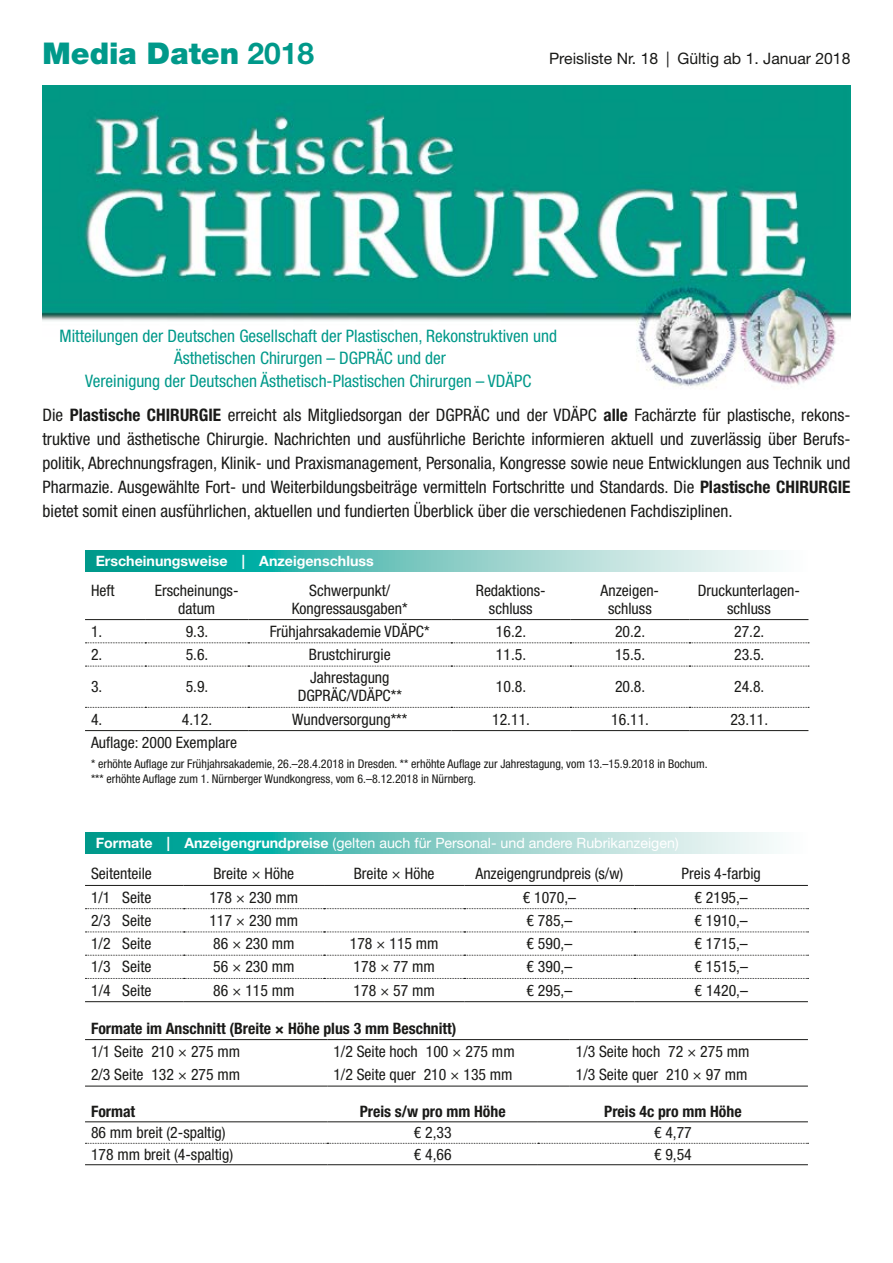
<style>
.page{position:relative;width:893px;height:1263px;background:#fff}
.page>*{position:absolute;margin:0;border:0;box-sizing:border-box;transform-origin:0 0}
.t1{font:900 30px "Helvetica Neue LT Std";color:#00998a}
.t2{font:condensed 17.25px/24px "Helvetica Neue LT Std";color:#1a1a18;text-align:justify}
.t3{font:condensed 17.25px/22.5px "Helvetica Neue LT Std";color:#00998a;text-align:center}
.t4{font:condensed 15.75px/18px "Helvetica Neue LT Std";color:#1a1a18;text-align:center}
.t5{font:700 condensed 15.75px "Helvetica Neue LT Std";color:#1a1a18}
.t6{font:15.75px "Helvetica Neue LT Std";color:#1a1a18}
.t7{font:14.25px "Helvetica Neue LT Std";color:#fff}
.t8{font:700 14.25px "Helvetica Neue LT Std";color:#fff}
.t9{font:condensed 12px/15px "Helvetica Neue LT Std";color:#1a1a18}
.s1{font-weight:700}
</style>
<div class="page">
<img style="left:43px;top:85px;width:807px;height:302px">
<svg style="left:85px;top:550px;width:692px;height:21px;background:#72c8c1"></svg>
<svg style="left:85px;top:832px;width:692px;height:22px;background:#72c8c1"></svg>
<hr style="left:85px;top:619px;width:60px;height:1px;background:#1a1a18">
<hr style="left:145px;top:619px;width:103px;height:1px;background:#1a1a18">
<hr style="left:248px;top:619px;width:203px;height:1px;background:#1a1a18">
<hr style="left:451px;top:619px;width:119px;height:1px;background:#1a1a18">
<hr style="left:570px;top:619px;width:119px;height:1px;background:#1a1a18">
<hr style="left:689px;top:619px;width:119px;height:1px;background:#1a1a18">
<hr style="left:85px;top:730px;width:60px;height:1px;background:#1a1a18">
<hr style="left:145px;top:730px;width:103px;height:1px;background:#1a1a18">
<hr style="left:248px;top:730px;width:203px;height:1px;background:#1a1a18">
<hr style="left:451px;top:730px;width:119px;height:1px;background:#1a1a18">
<hr style="left:570px;top:730px;width:119px;height:1px;background:#1a1a18">
<hr style="left:689px;top:730px;width:119px;height:1px;background:#1a1a18">
<svg style="left:85px;top:642px;width:724px;height:1px"></svg>
<svg style="left:85px;top:666px;width:724px;height:1px"></svg>
<svg style="left:85px;top:707px;width:724px;height:1px"></svg>
<hr style="left:85px;top:885px;width:99px;height:1px;background:#1a1a18">
<hr style="left:184px;top:885px;width:140px;height:1px;background:#1a1a18">
<hr style="left:324px;top:885px;width:140px;height:1px;background:#1a1a18">
<hr style="left:464px;top:885px;width:170px;height:1px;background:#1a1a18">
<hr style="left:634px;top:885px;width:174px;height:1px;background:#1a1a18">
<hr style="left:85px;top:1001px;width:99px;height:1px;background:#1a1a18">
<hr style="left:184px;top:1001px;width:140px;height:1px;background:#1a1a18">
<hr style="left:324px;top:1001px;width:140px;height:1px;background:#1a1a18">
<hr style="left:464px;top:1001px;width:170px;height:1px;background:#1a1a18">
<hr style="left:634px;top:1001px;width:174px;height:1px;background:#1a1a18">
<svg style="left:85px;top:908px;width:723px;height:1px"></svg>
<svg style="left:85px;top:931px;width:723px;height:1px"></svg>
<svg style="left:85px;top:955px;width:723px;height:1px"></svg>
<svg style="left:85px;top:978px;width:723px;height:1px"></svg>
<hr style="left:85px;top:1039px;width:242px;height:1px;background:#1a1a18">
<hr style="left:327px;top:1039px;width:243px;height:1px;background:#1a1a18">
<hr style="left:570px;top:1039px;width:238px;height:1px;background:#1a1a18">
<hr style="left:85px;top:1086px;width:242px;height:1px;background:#1a1a18">
<hr style="left:327px;top:1086px;width:243px;height:1px;background:#1a1a18">
<hr style="left:570px;top:1086px;width:238px;height:1px;background:#1a1a18">
<hr style="left:85px;top:1121px;width:242px;height:1px;background:#1a1a18">
<hr style="left:327px;top:1121px;width:211px;height:1px;background:#1a1a18">
<hr style="left:538px;top:1121px;width:270px;height:1px;background:#1a1a18">
<hr style="left:85px;top:1164px;width:242px;height:1px;background:#1a1a18">
<hr style="left:327px;top:1164px;width:211px;height:1px;background:#1a1a18">
<hr style="left:538px;top:1164px;width:270px;height:1px;background:#1a1a18">
<svg style="left:85px;top:1143px;width:723px;height:1px"></svg>
<h1 class="t1" style="left:43px;top:35px;width:273px">Media Daten <span class="s1">2018</span></h1>
<p class="t6" style="left:549px;top:49px;width:303px">Preisliste Nr. 18 | Gültig ab 1. Januar 2018</p>
<p class="t3" style="left:60px;top:324px;width:499px">Mitteilungen der Deutschen Gesellschaft der Plastischen, Rekonstruktiven und<br>Ästhetischen Chirurgen – DGPRÄC und der<br>Vereinigung der Deutschen Ästhetisch-Plastischen Chirurgen – VDÄPC</p>
<p class="t2" style="left:43px;top:402px;width:809px">Die <span class="s1">Plastische CHIRURGIE</span> erreicht als Mitgliedsorgan der DGPRÄC und der VDÄPC <span class="s1">alle</span> Fachärzte für plastische, rekons&shy;truktive und ästhetische Chirurgie. Nachrichten und ausführliche Berichte informieren aktuell und zuverlässig über Berufs&shy;politik, Abrechnungsfragen, Klinik- und Praxismanagement, Personalia, Kongresse sowie neue Entwicklungen aus Technik und Pharmazie. Ausgewählte Fort- und Weiterbildungsbeiträge vermitteln Fortschritte und Standards. Die <span class="s1">Plastische CHIRURGIE </span>bietet somit einen ausführlichen, aktuellen und fundierten Überblick über die verschiedenen Fachdisziplinen.</p>
<p class="t8" style="left:96px;top:552px;width:280px">Erscheinungsweise | Anzeigenschluss</p>
<p class="t4" style="left:91px;top:581px;width:25px">Heft</p>
<p class="t4" style="left:155px;top:581px;width:85px">Erscheinungs&shy;datum</p>
<p class="t4" style="left:292px;top:581px;width:117px">Schwerpunkt/<br>Kongressausgaben*</p>
<p class="t4" style="left:476px;top:581px;width:71px">Redaktions&shy;schluss</p>
<p class="t4" style="left:601px;top:581px;width:60px">Anzeigen&shy;schluss</p>
<p class="t4" style="left:698px;top:581px;width:104px">Druckunterlagen&shy;schluss</p>
<p class="t4" style="left:91px;top:622px;width:13px">1.</p>
<p class="t4" style="left:186px;top:622px;width:24px">9.3.</p>
<p class="t4" style="left:270px;top:622px;width:161px">Frühjahrsakademie VDÄPC*</p>
<p class="t4" style="left:496px;top:622px;width:32px">16.2.</p>
<p class="t4" style="left:615px;top:622px;width:32px">20.2.</p>
<p class="t4" style="left:734px;top:622px;width:32px">27.2.</p>
<p class="t4" style="left:91px;top:645px;width:13px">2.</p>
<p class="t4" style="left:186px;top:645px;width:24px">5.6.</p>
<p class="t4" style="left:309px;top:645px;width:83px">Brustchirurgie</p>
<p class="t4" style="left:496px;top:645px;width:32px">11.5.</p>
<p class="t4" style="left:615px;top:645px;width:32px">15.5.</p>
<p class="t4" style="left:734px;top:645px;width:32px">23.5.</p>
<p class="t4" style="left:91px;top:678px;width:13px">3.</p>
<p class="t4" style="left:186px;top:678px;width:24px">5.9.</p>
<p class="t4" style="left:298px;top:669px;width:106px">Jahrestagung<br>DGPRÄC/VDÄPC**</p>
<p class="t4" style="left:496px;top:678px;width:32px">10.8.</p>
<p class="t4" style="left:615px;top:678px;width:32px">20.8.</p>
<p class="t4" style="left:734px;top:678px;width:32px">24.8.</p>
<p class="t4" style="left:91px;top:710px;width:13px">4.</p>
<p class="t4" style="left:182px;top:710px;width:32px">4.12.</p>
<p class="t4" style="left:292px;top:710px;width:117px">Wundversorgung***</p>
<p class="t4" style="left:492px;top:710px;width:39px">12.11.</p>
<p class="t4" style="left:611px;top:710px;width:39px">16.11.</p>
<p class="t4" style="left:730px;top:710px;width:39px">23.11.</p>
<p class="t4" style="left:91px;top:733px;width:148px">Auflage: 2000 Exemplare</p>
<p class="t9" style="left:91px;top:756px;width:618px">* erhöhte Auflage zur Frühjahrsakademie, 26.–28.4.2018 in Dresden. ** erhöhte Auflage zur Jahrestagung, vom 13.–15.9.2018 in Bochum. *** erhöhte Auflage zum 1. Nürnberger Wundkongress, vom 6.–8.12.2018 in Nürnberg.</p>
<p class="t7" style="left:96px;top:834px;width:584px"><span class="s1">Formate | Anzeigengrundpreise</span> (gelten auch für Personal- und andere Rubrikanzeigen)</p>
<p class="t4" style="left:91px;top:865px;width:62px">Seitenteile</p>
<p class="t4" style="left:213px;top:865px;width:82px">Breite × Höhe</p>
<p class="t4" style="left:354px;top:865px;width:82px">Breite × Höhe</p>
<p class="t4" style="left:475px;top:865px;width:149px">Anzeigengrundpreis (s/w)</p>
<p class="t4" style="left:682px;top:865px;width:81px">Preis 4-farbig</p>
<p class="t4" style="left:91px;top:888px;width:62px">1/1 Seite</p>
<p class="t4" style="left:209px;top:888px;width:90px">178 × 230 mm</p>
<p class="t4" style="left:523px;top:888px;width:55px">€ 1070,–</p>
<p class="t4" style="left:695px;top:888px;width:55px">€ 2195,–</p>
<p class="t4" style="left:91px;top:911px;width:62px">2/3 Seite</p>
<p class="t4" style="left:209px;top:911px;width:90px">117 × 230 mm</p>
<p class="t4" style="left:527px;top:911px;width:47px">€ 785,–</p>
<p class="t4" style="left:695px;top:911px;width:55px">€ 1910,–</p>
<p class="t4" style="left:91px;top:934px;width:62px">1/2 Seite</p>
<p class="t4" style="left:213px;top:934px;width:83px">86 × 230 mm</p>
<p class="t4" style="left:350px;top:934px;width:90px">178 × 115 mm</p>
<p class="t4" style="left:527px;top:934px;width:47px">€ 590,–</p>
<p class="t4" style="left:695px;top:934px;width:55px">€ 1715,–</p>
<p class="t4" style="left:91px;top:958px;width:62px">1/3 Seite</p>
<p class="t4" style="left:213px;top:958px;width:83px">56 × 230 mm</p>
<p class="t4" style="left:354px;top:958px;width:83px">178 × 77 mm</p>
<p class="t4" style="left:527px;top:958px;width:47px">€ 390,–</p>
<p class="t4" style="left:695px;top:958px;width:55px">€ 1515,–</p>
<p class="t4" style="left:91px;top:981px;width:62px">1/4 Seite</p>
<p class="t4" style="left:213px;top:981px;width:83px">86 × 115 mm</p>
<p class="t4" style="left:354px;top:981px;width:83px">178 × 57 mm</p>
<p class="t4" style="left:527px;top:981px;width:47px">€ 295,–</p>
<p class="t4" style="left:695px;top:981px;width:55px">€ 1420,–</p>
<p class="t5" style="left:91px;top:1018px;width:367px">Formate im Anschnitt (Breite × Höhe plus 3 mm Beschnitt)</p>
<p class="t4" style="left:91px;top:1042px;width:151px">1/1 Seite 210 × 275 mm</p>
<p class="t4" style="left:333px;top:1042px;width:183px">1/2 Seite hoch 100 × 275 mm</p>
<p class="t4" style="left:576px;top:1042px;width:175px">1/3 Seite hoch 72 × 275 mm</p>
<p class="t4" style="left:91px;top:1065px;width:151px">2/3 Seite 132 × 275 mm</p>
<p class="t4" style="left:333px;top:1065px;width:181px">1/2 Seite quer 210 × 135 mm</p>
<p class="t4" style="left:576px;top:1065px;width:173px">1/3 Seite quer 210 × 97 mm</p>
<p class="t5" style="left:91px;top:1101px;width:46px">Format</p>
<p class="t5" style="left:360px;top:1101px;width:147px">Preis s/w pro mm Höhe</p>
<p class="t5" style="left:604px;top:1101px;width:139px">Preis 4c pro mm Höhe</p>
<p class="t4" style="left:91px;top:1123px;width:136px">86 mm breit (2-spaltig)</p>
<p class="t4" style="left:414px;top:1123px;width:39px">€ 2,33</p>
<p class="t4" style="left:654px;top:1123px;width:39px">€ 4,77</p>
<p class="t4" style="left:91px;top:1145px;width:144px">178 mm breit (4-spaltig)</p>
<p class="t4" style="left:414px;top:1145px;width:39px">€ 4,66</p>
<p class="t4" style="left:654px;top:1145px;width:39px">€ 9,54</p>
</div>
